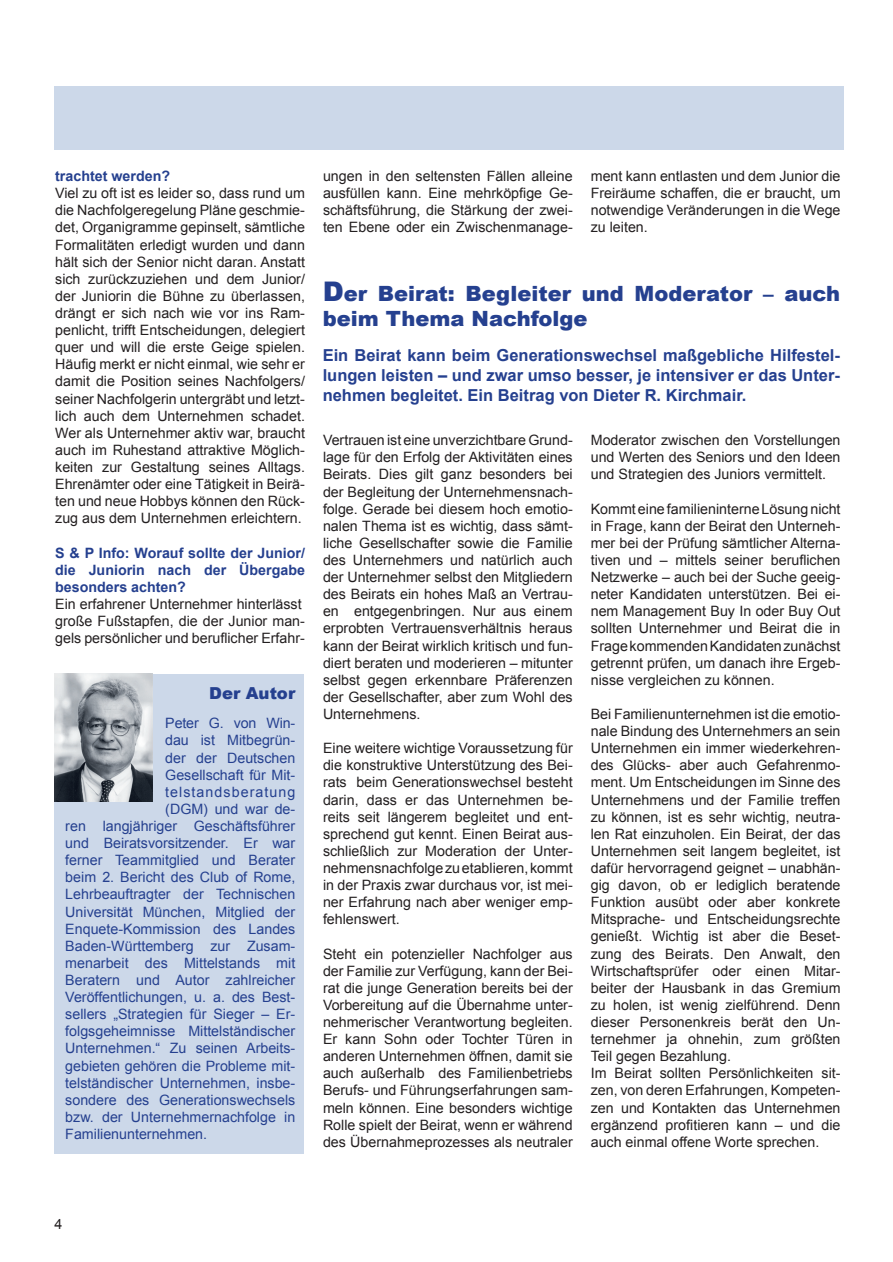
<style>
.page{position:relative;width:893px;height:1262px;background:#fff}
.page>*{position:absolute;margin:0;border:0;box-sizing:border-box;transform-origin:0 0}
.t1{font:900 21px/25.2px "Arial";color:#25408f}
.t2{font:700 16.5px/19.8px "Arial";color:#25408f;text-align:justify}
.t3{font:900 16.5px "Arial";color:#25408f}
.t4{font:14.25px/17.1px "Arial";color:#231f20;text-align:justify}
.t5{font:14.25px "Arial";color:#25408f}
.t6{font:700 14.25px/17.1px "Arial";color:#25408f;text-align:justify}
.t7{font:14.25px "Arial";letter-spacing:.075em;color:#25408f}
.s1{font-size:27px}
</style>
<div class="page">
<div style="left:55px;top:86px;width:789px;height:63px;background:#ccd8e9"></div>
<div style="left:55px;top:673px;width:249px;height:480px;background:#ccd8e9"></div>
<img style="left:55px;top:674px;width:97px;height:127px">
<p class="t6" style="left:55px;top:168px;width:116px">trachtet werden?</p>
<p class="t4" style="left:55px;top:185px;width:251px">Viel zu oft ist es leider so, dass rund um die Nachfolgeregelung Pläne geschmie&shy;det, Organigramme gepinselt, sämtliche Formalitäten erledigt wurden und dann hält sich der Senior nicht daran. Anstatt sich zurückzuziehen und dem Junior/ der Juniorin die Bühne zu überlassen, drängt er sich nach wie vor ins Ram&shy;penlicht, trifft Entscheidungen, delegiert quer und will die erste Geige spielen.<br>Häufig merkt er nicht einmal, wie sehr er damit die Position seines Nachfolgers/ seiner Nachfolgerin untergräbt und letzt&shy;lich auch dem Unternehmen schadet.<br>Wer als Unternehmer aktiv war, braucht auch im Ruhestand attraktive Möglich&shy;keiten zur Gestaltung seines Alltags.<br>Ehrenämter oder eine Tätigkeit in Beirä&shy;ten und neue Hobbys können den Rück&shy;zug aus dem Unternehmen erleichtern.</p>
<p class="t6" style="left:55px;top:544px;width:251px">S &amp; P Info: Worauf sollte der Junior/ die Juniorin nach der Übergabe besonders achten?</p>
<p class="t4" style="left:55px;top:595px;width:251px;text-align:left">Ein erfahrener Unternehmer hinterlässt große Fußstapfen, die der Junior man&shy;gels persönlicher und beruflicher Erfahr-</p>
<p class="t3" style="left:209px;top:683px;width:87px">Der Autor</p>
<p class="t5" style="left:165px;top:715px;width:131px">Peter G. von Win-</p>
<p class="t5" style="left:165px;top:732px;width:131px">dau ist Mitbegrün-</p>
<p class="t5" style="left:165px;top:749px;width:131px">der der Deutschen</p>
<p class="t5" style="left:165px;top:766px;width:131px">Gesellschaft für Mit-</p>
<p class="t7" style="left:165px;top:783px;width:131px">telstandsberatung</p>
<p class="t5" style="left:165px;top:801px;width:131px">(DGM) und war de-</p>
<p class="t5" style="left:65px;top:818px;width:231px">ren langjähriger Geschäftsführer</p>
<p class="t5" style="left:65px;top:835px;width:231px">und Beiratsvorsitzender. Er war</p>
<p class="t5" style="left:65px;top:852px;width:231px">ferner Teammitglied und Berater</p>
<p class="t5" style="left:65px;top:869px;width:231px">beim 2. Bericht des Club of Rome,</p>
<p class="t5" style="left:65px;top:886px;width:231px">Lehrbeauftragter der Technischen</p>
<p class="t5" style="left:65px;top:903px;width:231px">Universität München, Mitglied der</p>
<p class="t5" style="left:65px;top:920px;width:231px">Enquete-Kommission des Landes</p>
<p class="t5" style="left:65px;top:937px;width:231px">Baden-Württemberg zur Zusam-</p>
<p class="t5" style="left:65px;top:954px;width:231px">menarbeit des Mittelstands mit</p>
<p class="t5" style="left:65px;top:972px;width:231px">Beratern und Autor zahlreicher</p>
<p class="t5" style="left:65px;top:989px;width:231px">Veröffentlichungen, u. a. des Best-</p>
<p class="t5" style="left:65px;top:1006px;width:231px">sellers „Strategien für Sieger – Er-</p>
<p class="t5" style="left:65px;top:1023px;width:231px">folgsgeheimnisse Mittelständischer</p>
<p class="t5" style="left:65px;top:1040px;width:231px">Unternehmen.“ Zu seinen Arbeits-</p>
<p class="t5" style="left:65px;top:1057px;width:231px">gebieten gehören die Probleme mit-</p>
<p class="t5" style="left:65px;top:1074px;width:231px">telständischer Unternehmen, insbe-</p>
<p class="t5" style="left:65px;top:1091px;width:231px">sondere des Generationswechsels</p>
<p class="t5" style="left:65px;top:1108px;width:231px">bzw. der Unternehmernachfolge in</p>
<p class="t5" style="left:65px;top:1125px;width:143px">Familienunternehmen.</p>
<p class="t4" style="left:323px;top:168px;width:251px">ungen in den seltensten Fällen alleine ausfüllen kann. Eine mehrköpfige Ge&shy;schäftsführung, die Stärkung der zwei&shy;ten Ebene oder ein Zwischenmanage-</p>
<p class="t4" style="left:590px;top:168px;width:251px">ment kann entlasten und dem Junior die Freiräume schaffen, die er braucht, um notwendige Veränderungen in die Wege zu leiten.</p>
<h1 class="t1" style="left:322px;top:281px;width:519px"><span class="s1">D</span>er Beirat: Begleiter und Moderator – auch beim Thema Nachfolge</h1>
<p class="t2" style="left:322px;top:345px;width:519px">Ein Beirat kann beim Generationswechsel maßgebliche Hilfestel&shy;lungen leisten – und zwar umso besser, je intensiver er das Unter&shy;nehmen begleitet. Ein Beitrag von Dieter R. Kirchmair.</p>
<p class="t4" style="left:323px;top:431px;width:251px">Vertrauen ist eine unverzichtbare Grund&shy;lage für den Erfolg der Aktivitäten eines Beirats. Dies gilt ganz besonders bei der Begleitung der Unternehmensnach&shy;folge. Gerade bei diesem hoch emotio&shy;nalen Thema ist es wichtig, dass sämt&shy;liche Gesellschafter sowie die Familie des Unternehmers und natürlich auch der Unternehmer selbst den Mitgliedern des Beirats ein hohes Maß an Vertrau&shy;en entgegenbringen. Nur aus einem erprobten Vertrauensverhältnis heraus kann der Beirat wirklich kritisch und fun&shy;diert beraten und moderieren – mitunter selbst gegen erkennbare Präferenzen der Gesellschafter, aber zum Wohl des Unternehmens.</p>
<p class="t4" style="left:323px;top:739px;width:251px">Eine weitere wichtige Voraussetzung für die konstruktive Unterstützung des Bei&shy;rats beim Generationswechsel besteht darin, dass er das Unternehmen be&shy;reits seit längerem begleitet und ent&shy;sprechend gut kennt. Einen Beirat aus&shy;schließlich zur Moderation der Unter&shy;nehmensnachfolge zu etablieren, kommt in der Praxis zwar durchaus vor, ist mei&shy;ner Erfahrung nach aber weniger emp&shy;fehlenswert.</p>
<p class="t4" style="left:323px;top:944px;width:251px">Steht ein potenzieller Nachfolger aus der Familie zur Verfügung, kann der Bei&shy;rat die junge Generation bereits bei der Vorbereitung auf die Übernahme unter&shy;nehmerischer Verantwortung begleiten.<br>Er kann Sohn oder Tochter Türen in anderen Unternehmen öffnen, damit sie auch außerhalb des Familienbetriebs Berufs- und Führungserfahrungen sam&shy;meln können. Eine besonders wichtige Rolle spielt der Beirat, wenn er während des Übernahmeprozesses als neutraler</p>
<p class="t4" style="left:590px;top:431px;width:251px">Moderator zwischen den Vorstellungen und Werten des Seniors und den Ideen und Strategien des Juniors vermittelt.</p>
<p class="t4" style="left:590px;top:500px;width:251px">Kommt eine familieninterne Lösung nicht in Frage, kann der Beirat den Unterneh&shy;mer bei der Prüfung sämtlicher Alterna&shy;tiven und – mittels seiner beruflichen Netzwerke – auch bei der Suche geeig&shy;neter Kandidaten unterstützen. Bei ei&shy;nem Management Buy In oder Buy Out sollten Unternehmer und Beirat die in Frage kommenden Kandidaten zunächst getrennt prüfen, um danach ihre Ergeb&shy;nisse vergleichen zu können.</p>
<p class="t4" style="left:590px;top:705px;width:251px;text-align:left">Bei Familienunternehmen ist die emotio&shy;nale Bindung des Unternehmers an sein Unternehmen ein immer wiederkehren&shy;des Glücks- aber auch Gefahrenmo&shy;ment. Um Entscheidungen im Sinne des Unternehmens und der Familie treffen zu können, ist es sehr wichtig, neutra&shy;len Rat einzuholen. Ein Beirat, der das Unternehmen seit langem begleitet, ist dafür hervorragend geignet – unabhän&shy;gig davon, ob er lediglich beratende Funktion ausübt oder aber konkrete Mitsprache- und Entscheidungsrechte genießt. Wichtig ist aber die Beset&shy;zung des Beirats. Den Anwalt, den Wirtschaftsprüfer oder einen Mitar&shy;beiter der Hausbank in das Gremium zu holen, ist wenig zielführend. Denn dieser Personenkreis berät den Un&shy;ternehmer ja ohnehin, zum größten Teil gegen Bezahlung.<br>Im Beirat sollten Persönlichkeiten sit&shy;zen, von deren Erfahrungen, Kompeten&shy;zen und Kontakten das Unternehmen ergänzend profitieren kann – und die auch einmal offene Worte sprechen.</p>
<p class="t4" style="left:55px;top:1215px;width:9px">4</p>
</div>
